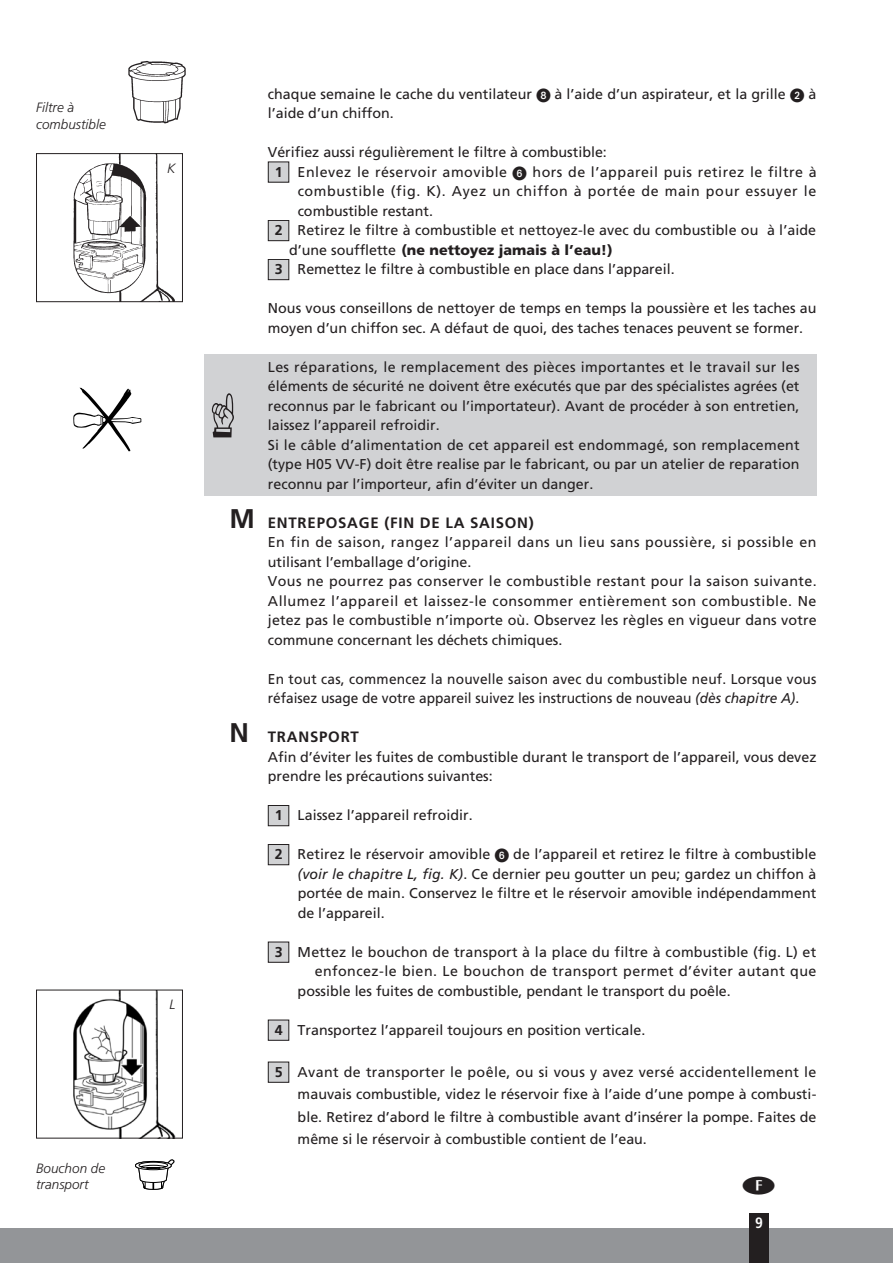
<style>
.page{position:relative;width:893px;height:1263px;background:#fff}
.page>*{position:absolute;margin:0;border:0;box-sizing:border-box;transform-origin:0 0}
.t1{font:700 15px "Frutiger";letter-spacing:.05em;color:#231f20}
.t2{font:700 condensed 15px "Frutiger";color:#fff}
.body_15mm_inspring{font:14.25px/19.5px "Frutiger";color:#231f20;text-align:justify}
.body_15mm_inspring-2{font:14.25px/19.5px "Frutiger";color:#231f20;scale:.96 1}
.body_15mm_inspring-3{font:14.25px/19.5px "Frutiger";letter-spacing:.035em;color:#231f20}
.body_15mm_inspring-4{font:14.25px "Frutiger";letter-spacing:.03em;color:#231f20}
.t3{font:700 14.25px "Frutiger";color:#231f20}
.bijschrift_binnen_ka{font:italic 300 13.5px/16.2px "Frutiger";color:#231f20}
.s1{font-family:"European Pi One"}
.s2{font-weight:900}
.s3{font-size:27px}
.s4{font-family:"Frutiger LT Std";font-style:italic}
</style>
<div class="page">
<div style="left:204px;top:354px;width:612px;height:142px;background:#d1d2d4"></div>
<div style="left:268px;top:162px;width:21px;height:20px;background:#d1d2d4"></div>
<div style="left:268px;top:162px;width:21px;height:21px;border:1px solid #231f20"></div>
<div style="left:268px;top:220px;width:21px;height:21px;background:#d1d2d4"></div>
<div style="left:268px;top:220px;width:21px;height:21px;border:1px solid #231f20"></div>
<div style="left:268px;top:259px;width:21px;height:21px;background:#d1d2d4"></div>
<div style="left:268px;top:259px;width:21px;height:21px;border:1px solid #231f20"></div>
<div style="left:268px;top:805px;width:21px;height:21px;background:#d1d2d4"></div>
<div style="left:268px;top:805px;width:21px;height:21px;border:1px solid #231f20"></div>
<div style="left:268px;top:844px;width:21px;height:21px;background:#d1d2d4"></div>
<div style="left:268px;top:844px;width:21px;height:21px;border:1px solid #231f20"></div>
<div style="left:268px;top:942px;width:21px;height:20px;background:#d1d2d4"></div>
<div style="left:268px;top:942px;width:21px;height:21px;border:1px solid #231f20"></div>
<div style="left:268px;top:1020px;width:21px;height:20px;background:#d1d2d4"></div>
<div style="left:268px;top:1020px;width:21px;height:21px;border:1px solid #231f20"></div>
<div style="left:268px;top:1062px;width:21px;height:20px;background:#d1d2d4"></div>
<div style="left:268px;top:1062px;width:21px;height:21px;border:1px solid #231f20"></div>
<div style="left:0;top:1229px;width:893px;height:34px;background:#939598"></div>
<div style="left:749px;top:1213px;width:20px;height:50px;background:#231f20"></div>
<svg style="left:73px;top:387px;width:69px;height:65px"></svg>
<img style="left:73px;top:155px;width:102px;height:145px">
<div style="left:36px;top:153px;width:147px;height:149px;border:1px solid #231f20"></div>
<img style="left:128px;top:61px;width:58px;height:63px">
<svg style="left:135px;top:1159px;width:40px;height:31px"></svg>
<img style="left:73px;top:992px;width:103px;height:144px">
<div style="left:36px;top:990px;width:147px;height:148px;border:1px solid #231f20"></div>
<p class="bijschrift_binnen_ka" style="left:36px;top:100px;width:40px">Filtre à</p>
<p class="bijschrift_binnen_ka" style="left:36px;top:116px;width:71px">combustible</p>
<p class="bijschrift_binnen_ka" style="left:36px;top:1160px;width:71px">Bouchon de transport</p>
<p class="bijschrift_binnen_ka" style="left:167px;top:160px;width:10px">K</p>
<p class="bijschrift_binnen_ka" style="left:169px;top:996px;width:7px">L</p>
<p class="body_15mm_inspring" style="left:268px;top:84px;width:550px">chaque semaine le cache du ventilateur <span class="s1">8</span> à l’aide d’un aspirateur, et la grille <span class="s1">2</span> à l’aide d’un chiffon.</p>
<p class="body_15mm_inspring" style="left:268px;top:142px;width:340px">Vérifiez aussi régulièrement le filtre à combustible:</p>
<p class="t3" style="left:275px;top:163px;width:9px">1</p>
<p class="body_15mm_inspring" style="left:298px;top:162px;width:520px">Enlevez le réservoir amovible <span class="s1">6</span> hors de l’appareil puis retirez le filtre à combustible (fig. K). Ayez un chiffon à portée de main pour essuyer le combustible restant.</p>
<p class="t3" style="left:275px;top:222px;width:9px">2</p>
<p class="body_15mm_inspring" style="left:289px;top:220px;width:528px;text-indent:8px">Retirez le filtre à combustible et nettoyez-le avec du combustible ou à l’aide d’une soufflette <span class="s2">(ne nettoyez jamais à l’eau!)</span></p>
<p class="t3" style="left:275px;top:261px;width:9px">3</p>
<p class="body_15mm_inspring" style="left:298px;top:259px;width:378px">Remettez le filtre à combustible en place dans l’appareil.</p>
<p class="body_15mm_inspring" style="left:268px;top:298px;width:550px">Nous vous conseillons de nettoyer de temps en temps la poussière et les taches au moyen d’un chiffon sec. A défaut de quoi, des taches tenaces peuvent se former.</p>
<p class="body_15mm_inspring" style="left:268px;top:357px;width:533px">Les réparations, le remplacement des pièces importantes et le travail sur les éléments de sécurité ne doivent être exécutés que par des spécialistes agrées (et reconnus par le fabricant ou l’importateur). Avant de procéder à son entretien, laissez l’appareil refroidir.</p>
<p class="body_15mm_inspring" style="left:268px;top:435px;width:533px">Si le câble d’alimentation de cet appareil est endommagé, son remplacement (type H05 VV-F) doit être realise par le fabricant, ou par un atelier de reparation reconnu par l’importeur, afin d’éviter un danger.</p>
<p class="t1" style="left:230px;top:514px;width:306px"><span class="s3">M</span> ENTREPOSAGE (FIN DE LA SAISON)</p>
<p class="body_15mm_inspring-3" style="left:268px;top:532px;width:550px">En fin de saison, rangez l’appareil dans un lieu sans poussière, si possible en utilisant l’emballage d’origine.</p>
<p class="body_15mm_inspring" style="left:268px;top:571px;width:550px">Vous ne pourrez pas conserver le combustible restant pour la saison suivante.<br>Allumez l’appareil et laissez-le consommer entièrement son combustible. Ne jetez pas le combustible n’importe où. Observez les règles en vigueur dans votre commune concernant les déchets chimiques.</p>
<p class="body_15mm_inspring-2" style="left:268px;top:669px;width:573px">En tout cas, commencez la nouvelle saison avec du combustible neuf. Lorsque vous réfaisez usage de votre appareil suivez les instructions de nouveau <span class="s4">(dès chapitre A)</span>.</p>
<p class="t1" style="left:230px;top:728px;width:131px"><span class="s3">N</span> TRANSPORT</p>
<p class="body_15mm_inspring" style="left:268px;top:747px;width:550px">Afin d’éviter les fuites de combustible durant le transport de l’appareil, vous devez prendre les précautions suivantes:</p>
<p class="t3" style="left:275px;top:807px;width:9px">1</p>
<p class="body_15mm_inspring" style="left:298px;top:805px;width:177px">Laissez l’appareil refroidir.</p>
<p class="t3" style="left:275px;top:846px;width:9px">2</p>
<p class="body_15mm_inspring" style="left:298px;top:844px;width:520px">Retirez le réservoir amovible <span class="s1">6</span> de l’appareil et retirez le filtre à combustible <span class="s4">(voir le chapitre L, fig. K)</span>. Ce dernier peu goutter un peu; gardez un chiffon à portée de main. Conservez le filtre et le réservoir amovible indépendamment de l’appareil.</p>
<p class="t3" style="left:275px;top:943px;width:9px">3</p>
<p class="body_15mm_inspring" style="left:298px;top:942px;width:520px">Mettez le bouchon de transport à la place du filtre à combustible (fig. L) et</p>
<p class="body_15mm_inspring-4" style="left:315px;top:963px;width:503px">enfoncez-le bien. Le bouchon de transport permet d’éviter autant que</p>
<p class="body_15mm_inspring" style="left:298px;top:981px;width:435px">possible les fuites de combustible, pendant le transport du poêle.</p>
<p class="t3" style="left:275px;top:1021px;width:9px">4</p>
<p class="body_15mm_inspring" style="left:298px;top:1020px;width:349px">Transportez l’appareil toujours en position verticale.</p>
<p class="t3" style="left:275px;top:1063px;width:9px">5</p>
<p class="body_15mm_inspring" style="left:298px;top:1060px;width:520px;line-height:22.5px">Avant de transporter le poêle, ou si vous y avez versé accidentellement le mauvais combustible, videz le réservoir fixe à l’aide d’une pompe à combusti&shy;ble. Retirez d’abord le filtre à combustible avant d’insérer la pompe. Faites de même si le réservoir à combustible contient de l’eau.</p>
<p class="t2" style="left:755px;top:1214px;width:9px">9</p>
</div>
